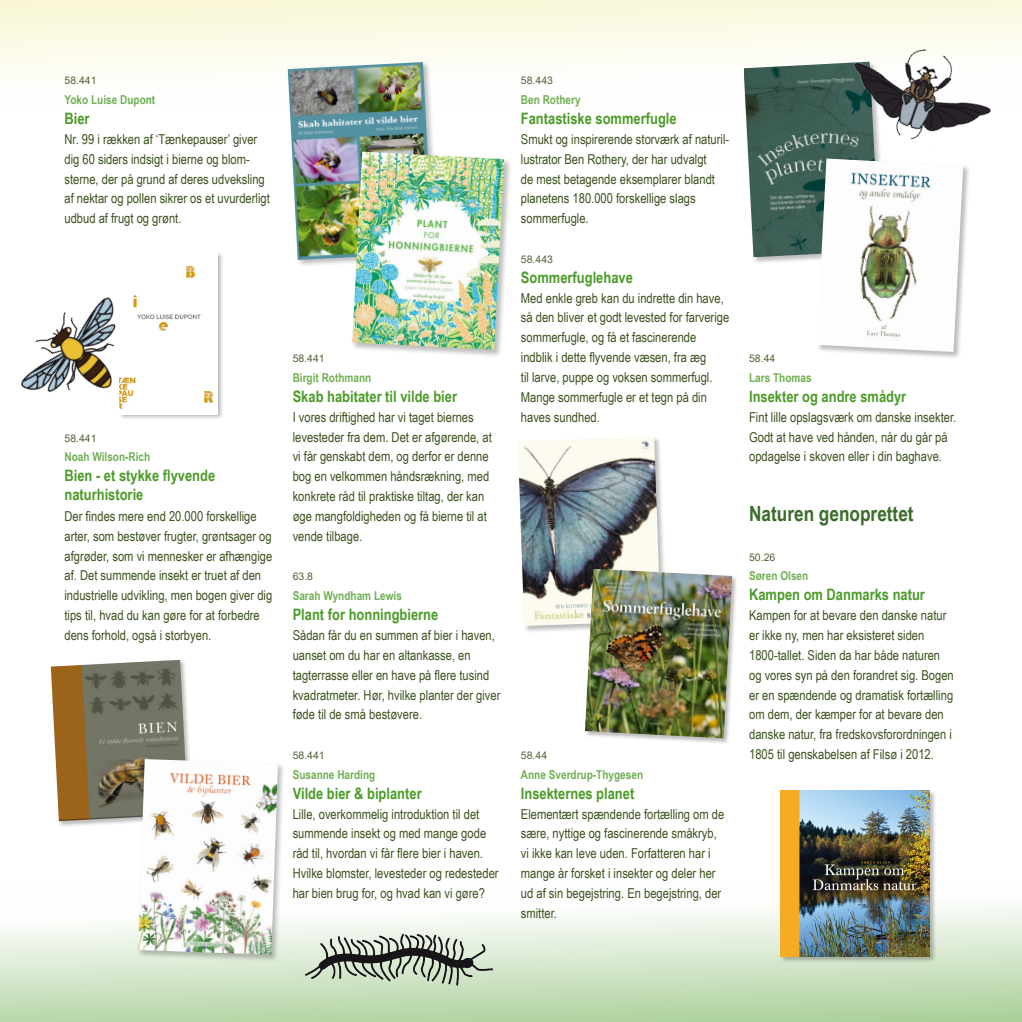
<style>
.page{position:relative;width:1022px;height:1022px;background:#fff}
.page>*{position:absolute;margin:0;border:0;box-sizing:border-box;transform-origin:0 0}
.underoverskrift{font:700 21px "Arial Narrow";color:#3b6c2a}
.titel{font:700 15.75px/19.2px "Arial Narrow";color:#4c9b28}
.brød{font:13.65px/19.8px "Arial Narrow";color:#3b521e}
.forfatter{font:700 12.25px "Arial Narrow";color:#70af53}
.dk5{font:10.5px "Arial";color:#4f6335}
</style>
<div class="page">
<div style="left:0;top:880px;width:1022px;height:142px;background:linear-gradient(to bottom,#fff,#b4d5a5)"></div>
<div style="left:0;top:0;width:1022px;height:110px;background:linear-gradient(to bottom,#faf8da,#fff)"></div>
<div style="left:119px;top:252px;width:105px;height:168px;background:#231f20;opacity:.3"></div>
<img style="left:119px;top:253px;width:99px;height:161px">
<div style="left:50px;top:659px;width:144px;height:168px;background:#231f20;opacity:.3"></div>
<img style="left:51px;top:660px;width:137px;height:161px">
<div style="left:137px;top:758px;width:149px;height:205px;background:#231f20;opacity:.3"></div>
<img style="left:138px;top:759px;width:140px;height:196px">
<div style="left:287px;top:61px;width:154px;height:207px;background:#231f20;opacity:.3"></div>
<img style="left:288px;top:62px;width:145px;height:198px">
<div style="left:351px;top:150px;width:161px;height:208px;background:#231f20;opacity:.3"></div>
<img style="left:352px;top:152px;width:152px;height:198px">
<div style="left:781px;top:790px;width:155px;height:172px;background:#231f20;opacity:.3"></div>
<img style="left:781px;top:791px;width:148px;height:165px">
<div style="left:517px;top:436px;width:151px;height:197px;background:#231f20;opacity:.3"></div>
<img style="left:518px;top:437px;width:143px;height:189px">
<div style="left:585px;top:568px;width:153px;height:176px;background:#231f20;opacity:.3"></div>
<img style="left:585px;top:569px;width:147px;height:169px">
<div style="left:743px;top:61px;width:144px;height:204px;background:#231f20;opacity:.3"></div>
<img style="left:744px;top:62px;width:90px;height:195px">
<div style="left:816px;top:158px;width:154px;height:201px;background:#231f20;opacity:.3"></div>
<img style="left:817px;top:159px;width:146px;height:193px">
<img style="left:834px;top:27px;width:173px;height:139px">
<img style="left:21px;top:274px;width:143px;height:146px">
<img style="left:299px;top:927px;width:195px;height:61px">
<h2 class="dk5" style="left:64px;top:73px;width:34px">58.441</h2>
<h2 class="forfatter" style="left:64px;top:91px;width:92px">Yoko Luise Dupont</h2>
<h2 class="titel" style="left:64px;top:108px;width:27px">Bier</h2>
<p class="brød" style="left:64px;top:129px;width:207px">Nr. 99 i rækken af ‘Tænkepauser’ giver dig 60 siders indsigt i bierne og blom&shy;sterne, der på grund af deres udveksling af nektar og pollen sikrer os et uvurderligt udbud af frugt og grønt.</p>
<h2 class="dk5" style="left:64px;top:431px;width:34px">58.441</h2>
<h2 class="forfatter" style="left:64px;top:448px;width:87px">Noah Wilson-Rich</h2>
<h2 class="titel" style="left:64px;top:465px;width:152px">Bien - et stykke flyvende naturhistorie</h2>
<p class="brød" style="left:64px;top:506px;width:209px">Der findes mere end 20.000 forskellige arter, som bestøver frugter, grøntsager og afgrøder, som vi mennesker er afhængige af. Det summende insekt er truet af den industrielle udvikling, men bogen giver dig tips til, hvad du kan gøre for at forbedre dens forhold, også i storbyen.</p>
<h2 class="dk5" style="left:293px;top:351px;width:34px">58.441</h2>
<h2 class="forfatter" style="left:293px;top:368px;width:80px">Birgit Rothmann</h2>
<h2 class="titel" style="left:293px;top:386px;width:166px">Skab habitater til vilde bier</h2>
<p class="brød" style="left:293px;top:406px;width:201px">I vores driftighed har vi taget biernes levesteder fra dem. Det er afgørende, at vi får genskabt dem, og derfor er denne bog en velkommen håndsrækning, med konkrete råd til praktiske tiltag, der kan øge mangfoldigheden og få bierne til at vende tilbage.</p>
<h2 class="dk5" style="left:293px;top:569px;width:22px">63.8</h2>
<h2 class="forfatter" style="left:293px;top:587px;width:111px">Sarah Wyndham Lewis</h2>
<h2 class="titel" style="left:293px;top:604px;width:147px">Plant for honningbierne</h2>
<p class="brød" style="left:293px;top:625px;width:209px">Sådan får du en summen af bier i haven, uanset om du har en altankasse, en tagterrasse eller en have på flere tusind kvadratmeter. Hør, hvilke planter der giver føde til de små bestøvere.</p>
<h2 class="dk5" style="left:293px;top:748px;width:34px">58.441</h2>
<h2 class="forfatter" style="left:293px;top:765px;width:84px">Susanne Harding</h2>
<h2 class="titel" style="left:293px;top:783px;width:130px">Vilde bier &amp; biplanter</h2>
<p class="brød" style="left:293px;top:803px;width:207px">Lille, overkommelig introduktion til det summende insekt og med mange gode råd til, hvordan vi får flere bier i haven.<br>Hvilke blomster, levesteder og redesteder har bien brug for, og hvad kan vi gøre?</p>
<h2 class="dk5" style="left:521px;top:73px;width:34px">58.443</h2>
<h2 class="forfatter" style="left:521px;top:91px;width:61px">Ben Rothery</h2>
<h2 class="titel" style="left:521px;top:108px;width:157px">Fantastiske sommerfugle</h2>
<p class="brød" style="left:521px;top:129px;width:210px">Smukt og inspirerende storværk af naturil&shy;lustrator Ben Rothery, der har udvalgt<br>de mest betagende eksemplarer blandt planetens 180.000 forskellige slags sommerfugle.</p>
<h2 class="dk5" style="left:521px;top:252px;width:34px">58.443</h2>
<h2 class="titel" style="left:521px;top:267px;width:113px">Sommerfuglehave</h2>
<p class="brød" style="left:521px;top:287px;width:210px">Med enkle greb kan du indrette din have, så den bliver et godt levested for farverige sommerfugle, og få et fascinerende indblik i dette flyvende væsen, fra æg<br>til larve, puppe og voksen sommerfugl.<br>Mange sommerfugle er et tegn på din haves sundhed.</p>
<h2 class="dk5" style="left:521px;top:748px;width:28px">58.44</h2>
<h2 class="forfatter" style="left:521px;top:765px;width:124px">Anne Sverdrup-Thygesen</h2>
<h2 class="titel" style="left:521px;top:783px;width:115px">Insekternes planet</h2>
<p class="brød" style="left:521px;top:803px;width:205px">Elementært spændende fortælling om de sære, nyttige og fascinerende småkryb, vi ikke kan leve uden. Forfatteren har i mange år forsket i insekter og deler her ud af sin begejstring. En begejstring, der smitter.</p>
<h2 class="dk5" style="left:749px;top:351px;width:28px">58.44</h2>
<h2 class="forfatter" style="left:749px;top:368px;width:64px">Lars Thomas</h2>
<h2 class="titel" style="left:749px;top:386px;width:159px">Insekter og andre smådyr</h2>
<p class="brød" style="left:749px;top:406px;width:209px">Fint lille opslagsværk om danske insekter.<br>Godt at have ved hånden, når du går på opdagelse i skoven eller i din baghave.</p>
<h1 class="underoverskrift" style="left:749px;top:498px;width:166px">Naturen genoprettet</h1>
<h2 class="dk5" style="left:749px;top:550px;width:28px">50.26</h2>
<h2 class="forfatter" style="left:749px;top:567px;width:61px">Søren Olsen</h2>
<h2 class="titel" style="left:749px;top:584px;width:177px">Kampen om Danmarks natur</h2>
<p class="brød" style="left:749px;top:605px;width:206px">Kampen for at bevare den danske natur er ikke ny, men har eksisteret siden 1800-tallet. Siden da har både naturen og vores syn på den forandret sig. Bogen er en spændende og dramatisk fortælling om dem, der kæmper for at bevare den danske natur, fra fredskovsforordningen i 1805 til genskabelsen af Filsø i 2012.</p>
</div>
